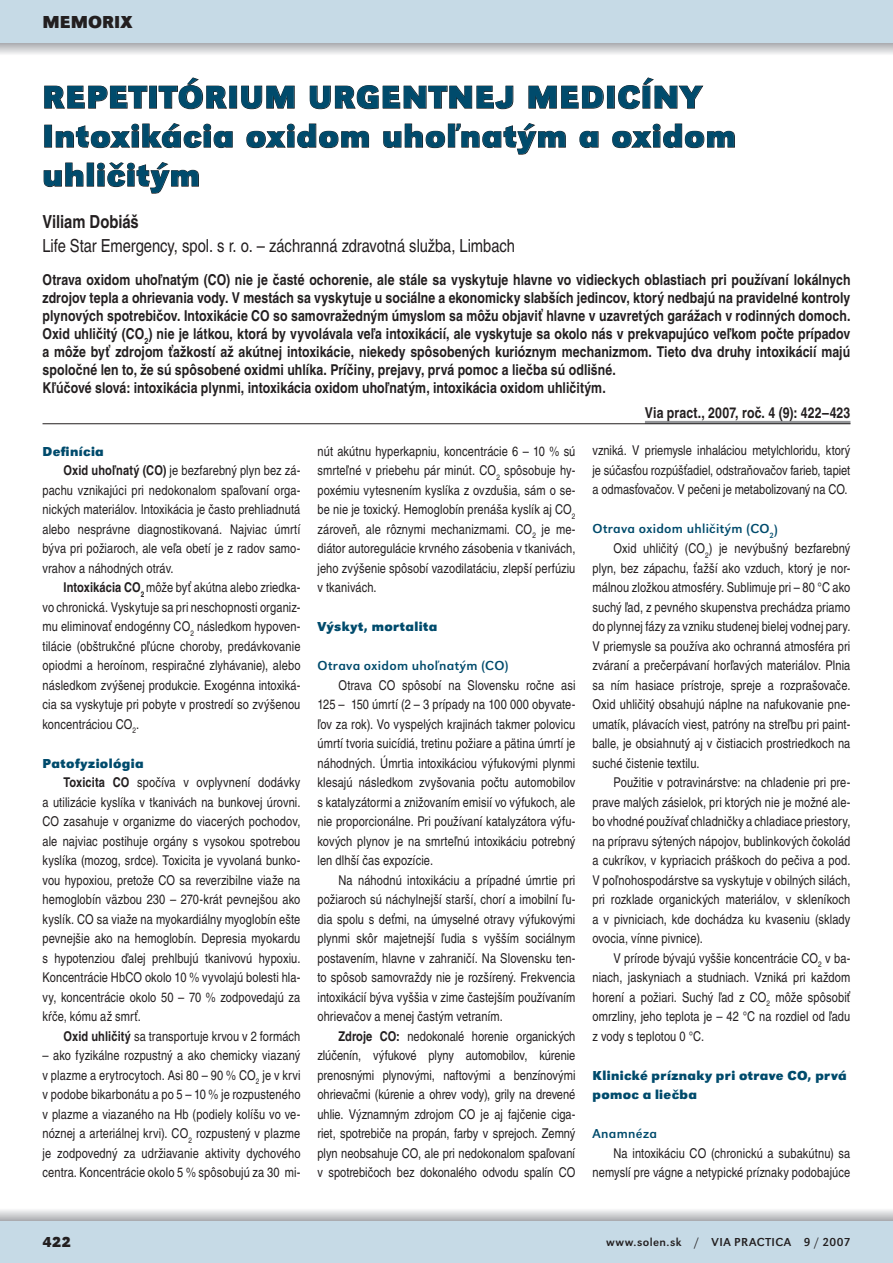
<style>
.page{position:relative;width:893px;height:1263px;background:#fff}
.page>*{position:absolute;margin:0;border:0;box-sizing:border-box;transform-origin:0 0}
.t1{font:700 33px/39px "URW Grotesk TOT";letter-spacing:.03em;color:#004b6c}
.t2{font:condensed 18px "Nimbus Sans LOT";letter-spacing:-.005em;color:#231f20}
.t3{font:700 condensed 18px "Nimbus Sans LOT";color:#231f20}
.t4{font:700 18px "URW Grotesk TOT";color:#231f20}
.t5{font:700 condensed 15px/18px "Nimbus Sans LOT";letter-spacing:.005em;color:#231f20}
.t6{font:700 15px "URW Grotesk TOT";color:#231f20}
.t7{font:condensed 13.5px/19.5px "Nimbus Sans LOT";letter-spacing:.005em;color:#231f20;text-align:justify}
.t8{font:700 13.5px/19.5px "URW Grotesk TOT";letter-spacing:.025em;color:#004b6c}
.t9{font:13.5px "URW Grotesk TOT";letter-spacing:.02em;color:#004b6c}
.t10{font:12px "URW Grotesk TOT";letter-spacing:.035em;color:#231f20}
.s1{font-weight:700}
</style>
<div class="page">
<svg style="left:0;top:43px;width:893px;height:11px;background:#cdced0"></svg>
<div style="left:0;top:1220px;width:893px;height:43px;background:#c6dae6"></div>
<div style="left:0;top:0;width:893px;height:43px;background:#c6dae6"></div>
<svg style="left:0;top:1210px;width:893px;height:10px;background:#d0d1d3"></svg>
<hr style="left:645px;top:421px;width:205px;height:3px;background:#939598">
<hr style="left:43px;top:423px;width:807px;height:1px;background:#231f20">
<svg style="left:44px;top:85px;width:104px;height:24px"></svg>
<div style="left:149px;top:86px;width:8px;height:23px;border:1px solid #231f20"></div>
<svg style="left:158px;top:77px;width:69px;height:32px"></svg>
<div style="left:229px;top:86px;width:8px;height:23px;border:1px solid #231f20"></div>
<svg style="left:241px;top:85px;width:54px;height:24px"></svg>
<svg style="left:310px;top:85px;width:204px;height:24px"></svg>
<svg style="left:528px;top:85px;width:76px;height:24px"></svg>
<div style="left:607px;top:86px;width:8px;height:23px;border:1px solid #231f20"></div>
<svg style="left:618px;top:77px;width:86px;height:32px"></svg>
<div style="left:44px;top:125px;width:8px;height:23px;border:1px solid #231f20"></div>
<svg style="left:56px;top:123px;width:177px;height:25px"></svg>
<svg style="left:246px;top:123px;width:123px;height:25px"></svg>
<svg style="left:383px;top:123px;width:183px;height:32px"></svg>
<svg style="left:579px;top:131px;width:20px;height:17px"></svg>
<svg style="left:612px;top:123px;width:123px;height:25px"></svg>
<svg style="left:43px;top:162px;width:41px;height:25px"></svg>
<div style="left:87px;top:163px;width:7px;height:24px;border:1px solid #231f20"></div>
<svg style="left:97px;top:162px;width:102px;height:32px"></svg>
<h2 class="t4" style="left:43px;top:11px;width:71px">Memorix</h2>
<h1 class="t1" style="left:43px;top:77px;width:695px">REPETITÓRIUM URGENTNEJ MEDICÍNY<br>Intoxikácia oxidom uhoľnatým a oxidom uhličitým</h1>
<h2 class="t3" style="left:43px;top:211px;width:98px">Viliam Dobiáš</h2>
<h2 class="t2" style="left:43px;top:235px;width:474px">Life Star Emergency, spol. s r. o. – záchranná zdravotná služba, Limbach</h2>
<p class="t5" style="left:42px;top:271px;width:809px">Otrava oxidom uhoľnatým (CO) nie je časté ochorenie, ale stále sa vyskytuje hlavne vo vidieckych oblastiach pri používaní lokálnych zdrojov tepla a ohrievania vody. V mestách sa vyskytuje u sociálne a ekonomicky slabších jedincov, ktorý nedbajú na pravidelné kontroly plynových spotrebičov. Intoxikácie CO so samovražedným úmyslom sa môžu objaviť hlavne v uzavretých garážach v rodinných domoch.<br>Oxid uhličitý (CO<sub>2</sub>) nie je látkou, ktorá by vyvolávala veľa intoxikácií, ale vyskytuje sa okolo nás v prekvapujúco veľkom počte prípadov a môže byť zdrojom ťažkostí až akútnej intoxikácie, niekedy spôsobených kurióznym mechanizmom. Tieto dva druhy intoxikácií majú spoločné len to, že sú spôsobené oxidmi uhlíka. Príčiny, prejavy, prvá pomoc a liečba sú odlišné.<br>Kľúčové slová: intoxikácia plynmi, intoxikácia oxidom uhoľnatým, intoxikácia oxidom uhličitým.</p>
<p class="t5" style="left:645px;top:404px;width:207px">Via pract., 2007, roč. 4 (9): 422–423</p>
<p class="t8" style="left:43px;top:441px;width:63px">Definícia</p>
<p class="t7" style="left:42px;top:461px;width:259px;text-indent:21px"><span class="s1">Oxid uhoľnatý (CO)</span> je bezfarebný plyn bez zá&shy;pachu vznikajúci pri nedokonalom spaľovaní orga&shy;nických materiálov. Intoxikácia je často prehliadnutá alebo nesprávne diagnostikovaná. Najviac úmrtí býva pri požiaroch, ale veľa obetí je z radov samo&shy;vrahov a náhodných otráv.</p>
<p class="t7" style="left:43px;top:578px;width:259px;text-indent:21px"><span class="s1">Intoxikácia CO</span><sub>2</sub> môže byť akútna alebo zriedka&shy;vo chronická. Vyskytuje sa pri neschopnosti organiz&shy;mu eliminovať endogénny CO<sub>2</sub> následkom hypoven&shy;tilácie (obštrukčné pľúcne choroby, predávkovanie opiodmi a heroínom, respiračné zlyhávanie), alebo následkom zvýšenej produkcie. Exogénna intoxiká&shy;cia sa vyskytuje pri pobyte v prostredí so zvýšenou koncentráciou CO<sub>2</sub>.</p>
<p class="t8" style="left:43px;top:753px;width:103px">Patofyziológia</p>
<p class="t7" style="left:43px;top:773px;width:259px;text-indent:21px"><span class="s1">Toxicita CO</span> spočíva v ovplyvnení dodávky a utilizácie kyslíka v tkanivách na bunkovej úrovni.<br>CO zasahuje v organizme do viacerých pochodov, ale najviac postihuje orgány s vysokou spotrebou kyslíka (mozog, srdce). Toxicita je vyvolaná bunko&shy;vou hypoxiou, pretože CO sa reverzibilne viaže na hemoglobín väzbou 230 – 270-krát pevnejšou ako kyslík. CO sa viaže na myokardiálny myoglobín ešte pevnejšie ako na hemoglobín. Depresia myokardu s hypotenziou ďalej prehlbujú tkanivovú hypoxiu.<br>Koncentrácie HbCO okolo 10 % vyvolajú bolesti hla&shy;vy, koncentrácie okolo 50 – 70 % zodpovedajú za kŕče, kómu až smrť.</p>
<p class="t7" style="left:64px;top:1026px;width:238px"><span class="s1">Oxid uhličitý</span> sa transportuje krvou v 2 formách</p>
<p class="t7" style="left:43px;top:1046px;width:259px">– ako fyzikálne rozpustný a ako chemicky viazaný v plazme a erytrocytoch. Asi 80 – 90 % CO<sub>2</sub> je v krvi v podobe bikarbonátu a po 5 – 10 % je rozpusteného v plazme a viazaného na Hb (podiely kolíšu vo ve&shy;nóznej a arteriálnej krvi). CO<sub>2</sub> rozpustený v plazme je zodpovedný za udržiavanie aktivity dychového centra. Koncentrácie okolo 5 % spôsobujú za 30 mi-</p>
<p class="t7" style="left:317px;top:441px;width:259px">nút akútnu hyperkapniu, koncentrácie 6 – 10 % sú smrteľné v priebehu pár minút. CO<sub>2</sub> spôsobuje hy&shy;poxémiu vytesnením kyslíka z ovzdušia, sám o se&shy;be nie je toxický. Hemoglobín prenáša kyslík aj CO<sub>2 </sub>zároveň, ale rôznymi mechanizmami. CO<sub>2</sub> je me&shy;diátor autoregulácie krvného zásobenia v tkanivách, jeho zvýšenie spôsobí vazodilatáciu, zlepší perfúziu v tkanivách.</p>
<p class="t8" style="left:317px;top:617px;width:121px">Výskyt, mortalita</p>
<p class="t9" style="left:317px;top:658px;width:192px">Otrava oxidom uhoľnatým (CO)</p>
<p class="t7" style="left:317px;top:675px;width:259px;text-indent:21px">Otrava CO spôsobí na Slovensku ročne asi 125 – 150 úmrtí (2 – 3 prípady na 100 000 obyvate&shy;ľov za rok). Vo vyspelých krajinách takmer polovicu úmrtí tvoria suicídiá, tretinu požiare a pätina úmrtí je náhodných. Úmrtia intoxikáciou výfukovými plynmi klesajú následkom zvyšovania počtu automobilov s katalyzátormi a znižovaním emisií vo výfukoch, ale nie proporcionálne. Pri používaní katalyzátora výfu&shy;kových plynov je na smrteľnú intoxikáciu potrebný len dlhší čas expozície.</p>
<p class="t7" style="left:317px;top:870px;width:259px;text-indent:21px">Na náhodnú intoxikáciu a prípadné úmrtie pri požiaroch sú náchylnejší starší, chorí a imobilní ľu&shy;dia spolu s deťmi, na úmyselné otravy výfukovými plynmi skôr majetnejší ľudia s vyšším sociálnym postavením, hlavne v zahraničí. Na Slovensku ten&shy;to spôsob samovraždy nie je rozšírený. Frekvencia intoxikácií býva vyššia v zime častejším používaním ohrievačov a menej častým vetraním.</p>
<p class="t7" style="left:317px;top:1026px;width:259px;text-indent:21px"><span class="s1">Zdroje CO:</span> nedokonalé horenie organických zlúčenín, výfukové plyny automobilov, kúrenie prenosnými plynovými, naftovými a benzínovými ohrievačmi (kúrenie a ohrev vody), grily na drevené uhlie. Významným zdrojom CO je aj fajčenie ciga&shy;riet, spotrebiče na propán, farby v sprejoch. Zemný plyn neobsahuje CO, ale pri nedokonalom spaľovaní v spotrebičoch bez dokonalého odvodu spalín CO</p>
<p class="t7" style="left:592px;top:441px;width:259px">vzniká. V priemysle inhaláciou metylchloridu, ktorý je súčasťou rozpúšťadiel, odstraňovačov farieb, tapiet a odmasťovačov. V pečeni je metabolizovaný na CO.</p>
<p class="t9" style="left:592px;top:521px;width:187px">Otrava oxidom uhličitým (CO<sub>2</sub>)</p>
<p class="t7" style="left:592px;top:539px;width:259px;text-indent:21px">Oxid uhličitý (CO<sub>2</sub>) je nevýbušný bezfarebný plyn, bez zápachu, ťažší ako vzduch, ktorý je nor&shy;málnou zložkou atmosféry. Sublimuje pri – 80 °C ako suchý ľad, z pevného skupenstva prechádza priamo do plynnej fázy za vzniku studenej bielej vodnej pary.<br>V priemysle sa používa ako ochranná atmosféra pri zváraní a prečerpávaní horľavých materiálov. Plnia sa ním hasiace prístroje, spreje a rozprašovače.<br>Oxid uhličitý obsahujú náplne na nafukovanie pne&shy;umatík, plávacích viest, patróny na streľbu pri paint&shy;balle, je obsiahnutý aj v čistiacich prostriedkoch na suché čistenie textilu.</p>
<p class="t7" style="left:592px;top:773px;width:259px;text-indent:21px">Použitie v potravinárstve: na chladenie pri pre&shy;prave malých zásielok, pri ktorých nie je možné ale&shy;bo vhodné používať chladničky a chladiace priestory, na prípravu sýtených nápojov, bublinkových čokolád a cukríkov, v kypriacich práškoch do pečiva a pod.<br>V poľnohospodárstve sa vyskytuje v obilných silách, pri rozklade organických materiálov, v skleníkoch a v pivniciach, kde dochádza ku kvaseniu (sklady ovocia, vínne pivnice).</p>
<p class="t7" style="left:592px;top:948px;width:259px;text-indent:21px">V prírode bývajú vyššie koncentrácie CO<sub>2</sub> v ba&shy;niach, jaskyniach a studniach. Vzniká pri každom horení a požiari. Suchý ľad z CO<sub>2</sub> môže spôsobiť omrzliny, jeho teplota je – 42 °C na rozdiel od ľadu z vody s teplotou 0 °C.</p>
<p class="t8" style="left:592px;top:1065px;width:256px">Klinické príznaky pri otrave CO, prvá pomoc a liečba</p>
<p class="t9" style="left:592px;top:1126px;width:66px">Anamnéza</p>
<p class="t7" style="left:592px;top:1143px;width:259px;text-align:right">Na intoxikáciu CO (chronickú a subakútnu) sa nemyslí pre vágne a netypické príznaky podobajúce</p>
<p class="t6" style="left:43px;top:1233px;width:30px">422</p>
<p class="t10" style="left:606px;top:1235px;width:246px">www.solen.sk / via practica 9 / 2007</p>
</div>
